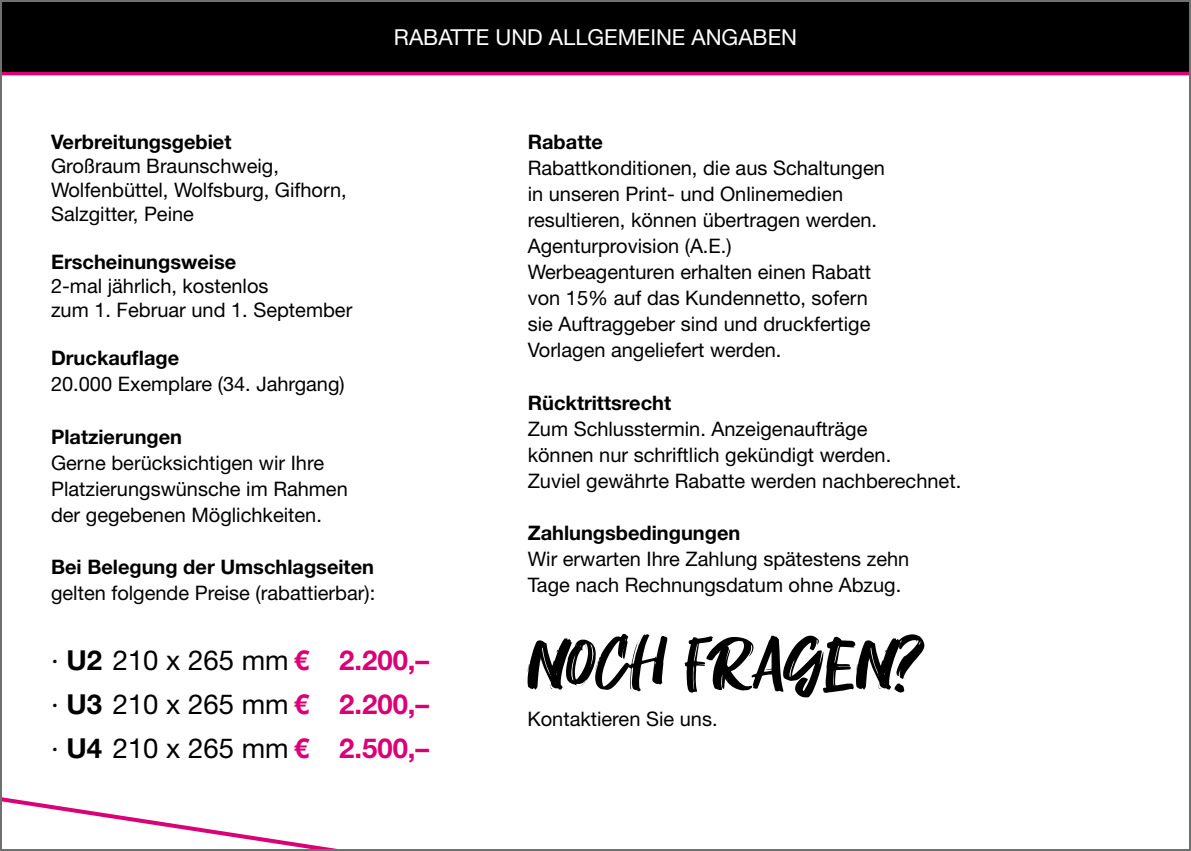
<style>
.page{position:relative;width:1191px;height:851px;background:#fff}
.page>*{position:absolute;margin:0;border:0;box-sizing:border-box;transform-origin:0 0}
.t1{font:76px "Rogeu";color:#000}
.t2{font:27.6px/44px "Helvetica Neue LT Std";color:#000;text-align:justify}
.t3{font:22px "Helvetica Neue LT Std";color:#fff}
.t4{font:20px/26px "Helvetica Neue LT Std";color:#000}
.t5{font:700 20px "Helvetica Neue LT Std";color:#000}
.s1{font-weight:700}
.s2{font-weight:700;color:#da0076}
</style>
<div class="page">
<svg style="left:3px;top:71px;width:1185px;height:4px;background:#a30058"></svg>
<div style="left:0;top:0;width:1191px;height:71px;background:#000"></div>
<svg style="left:3px;top:797px;width:321px;height:50px"></svg>
<p class="t3" style="left:394px;top:24px;width:404px">RABATTE UND ALLGEMEINE ANGABEN</p>
<p class="t5" style="left:51px;top:130px;width:182px">Verbreitungsgebiet</p>
<p class="t4" style="left:51px;top:154px;width:297px;line-height:24px">Großraum Braunschweig,<br>Wolfenbüttel, Wolfsburg, Gifhorn,<br>Salzgitter, Peine</p>
<p class="t5" style="left:51px;top:250px;width:187px">Erscheinungsweise</p>
<p class="t4" style="left:51px;top:274px;width:303px;line-height:24px">2-mal jährlich, kostenlos<br>zum 1. Februar und 1. September</p>
<p class="t5" style="left:51px;top:346px;width:130px">Druckauflage</p>
<p class="t4" style="left:51px;top:371px;width:295px">20.000 Exemplare (34. Jahrgang)</p>
<p class="t5" style="left:51px;top:424px;width:133px">Platzierungen</p>
<p class="t4" style="left:51px;top:449px;width:298px">Gerne berücksichtigen wir Ihre<br>Platzierungswünsche im Rahmen der gegebenen Möglichkeiten.</p>
<p class="t5" style="left:51px;top:554px;width:324px">Bei Belegung der Umschlagseiten</p>
<p class="t4" style="left:51px;top:579px;width:326px">gelten folgende Preise (rabattierbar):</p>
<p class="t5" style="left:528px;top:130px;width:77px">Rabatte</p>
<p class="t4" style="left:528px;top:155px;width:359px">Rabattkonditionen, die aus Schaltungen in unseren Print- und Onlinemedien resultieren, können übertragen werden.<br>Agenturprovision (A.E.)<br>Werbeagenturen erhalten einen Rabatt von 15% auf das Kundennetto, sofern sie Auftraggeber sind und druckfertige Vorlagen angeliefert werden.</p>
<p class="t5" style="left:528px;top:390px;width:145px">Rücktrittsrecht</p>
<p class="t4" style="left:528px;top:415px;width:435px">Zum Schlusstermin. Anzeigenaufträge<br>können nur schriftlich gekündigt werden.<br>Zuviel gewährte Rabatte werden nachberechnet.</p>
<p class="t5" style="left:528px;top:520px;width:214px">Zahlungsbedingungen</p>
<p class="t4" style="left:528px;top:545px;width:383px">Wir erwarten Ihre Zahlung spätestens zehn<br>Tage nach Rechnungsdatum ohne Abzug.</p>
<h2 class="t2" style="left:51px;top:637px;width:380px">· <span class="s1">U2</span> 210 x 265 mm <span class="s2">€ 2.200,– </span>· <span class="s1">U3</span> 210 x 265 mm <span class="s2">€ 2.200,– </span>· <span class="s1">U4</span> 210 x 265 mm <span class="s2">€ 2.500,–</span></h2>
<h1 class="t1" style="left:527px;top:618px;width:399px">NOCH FRAGEN?</h1>
<p class="t4" style="left:527px;top:706px;width:192px">Kontaktieren Sie uns.</p>
</div>
